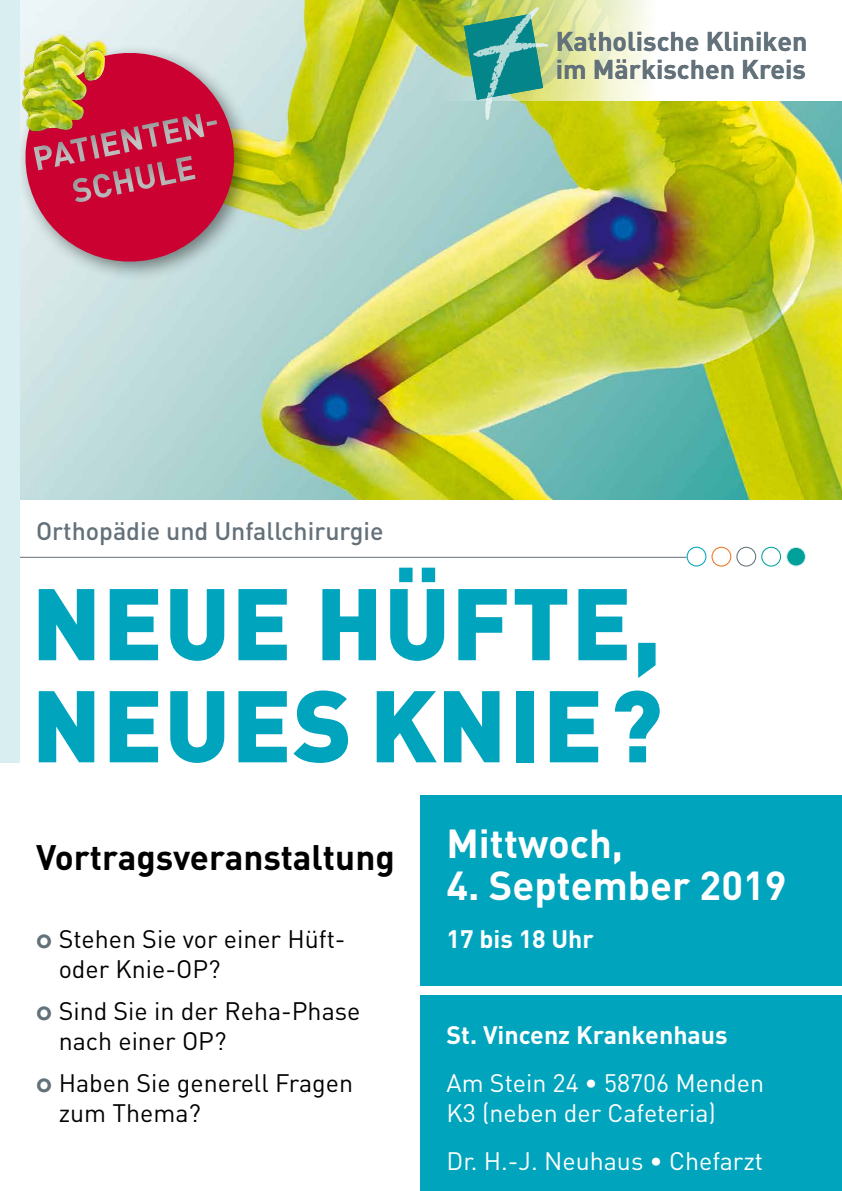
<style>
.page{position:relative;width:842px;height:1191px;background:#fff}
.page>*{position:absolute;margin:0;border:0;box-sizing:border-box;transform-origin:0 0}
.t1{font:900 99.9px/102px "DIN Pro";letter-spacing:.01em;color:#00a4bd}
.t2{font:700 40px "DIN Pro";color:#fff}
.t3{font:700 35px "DIN Pro";color:#000}
.t4{font:700 26.8px/28.4px "DIN Pro";color:#63717a}
.t5{font:25px/30px "DIN Pro";color:#000}
.t6{font:25px/30px "DIN Pro";color:#fff}
.t7{font:700 25px "DIN Pro";color:#fff}
.t8{font:500 25px "DIN Pro";color:#63717a}
.s1{font-family:"Century Gothic";font-weight:700;color:#63717a}
</style>
<div class="page">
<img style="left:19px;top:0;width:823px;height:499px">
<hr style="left:0;top:557px;width:687px;height:1px;background:#63717a">
<div style="left:16px;top:43px;width:239px;height:239px;background:#000;opacity:.45"></div>
<img style="left:19px;top:44px;width:224px;height:227px">
<div style="left:0;top:0;width:19px;height:762px;background:#d9eef0"></div>
<div style="left:421px;top:995px;width:421px;height:196px;background:#00a4bd"></div>
<div style="left:421px;top:795px;width:421px;height:190px;background:#00a4bd"></div>
<div style="left:761px;top:547px;width:20px;height:19px;border:1px solid #00a19a;border-radius:50%"></div>
<div style="left:736px;top:547px;width:20px;height:19px;border:1px solid #63717a;border-radius:50%"></div>
<div style="left:711px;top:547px;width:20px;height:19px;border:1px solid #ee741d;border-radius:50%"></div>
<div style="left:687px;top:546px;width:19px;height:20px;border:1px solid #00a4bd;border-radius:50%"></div>
<div style="left:787px;top:547px;width:18px;height:19px;background:#00a19a;border-radius:50%"></div>
<div style="left:786px;top:547px;width:20px;height:19px;border:1px solid #d9eef0;border-radius:50%"></div>
<svg style="left:421px;top:0;width:421px;height:100px"></svg>
<svg style="left:464px;top:7px;width:84px;height:113px;background:#6bb190"></svg>
<p class="t4" style="left:556px;top:26px;width:253px">Katholische Kliniken im Märkischen Kreis</p>
<p class="t8" style="left:36px;top:514px;width:349px">Orthopädie und Unfallchirurgie</p>
<h1 class="t1" style="left:32px;top:569px;width:633px">NEUE HÜFTE,<br>NEUES KNIE?</h1>
<h3 class="t3" style="left:36px;top:834px;width:360px">Vortragsveranstaltung</h3>
<p class="t5" style="left:59px;top:923px;width:288px;text-indent:-23px"><span class="s1">o</span> Stehen Sie vor einer Hüft&shy;oder Knie-OP?</p>
<p class="t5" style="left:59px;top:995px;width:303px;text-indent:-23px"><span class="s1">o</span> Sind Sie in der Reha-Phase nach einer OP?</p>
<p class="t5" style="left:59px;top:1067px;width:296px;text-indent:-23px"><span class="s1">o</span> Haben Sie generell Fragen zum Thema?</p>
<h2 class="t2" style="left:446px;top:816px;width:178px">Mittwoch,</h2>
<h2 class="t2" style="left:446px;top:858px;width:341px">4. September 2019</h2>
<p class="t7" style="left:446px;top:922px;width:149px">17 bis 18 Uhr</p>
<p class="t7" style="left:446px;top:1018px;width:283px">St. Vincenz Krankenhaus</p>
<p class="t6" style="left:446px;top:1067px;width:319px">Am Stein 24 • 58706 Menden<br>K3 (neben der Cafeteria)</p>
<p class="t6" style="left:446px;top:1145px;width:318px">Dr. H.-J. Neuhaus • Chefarzt</p>
</div>
